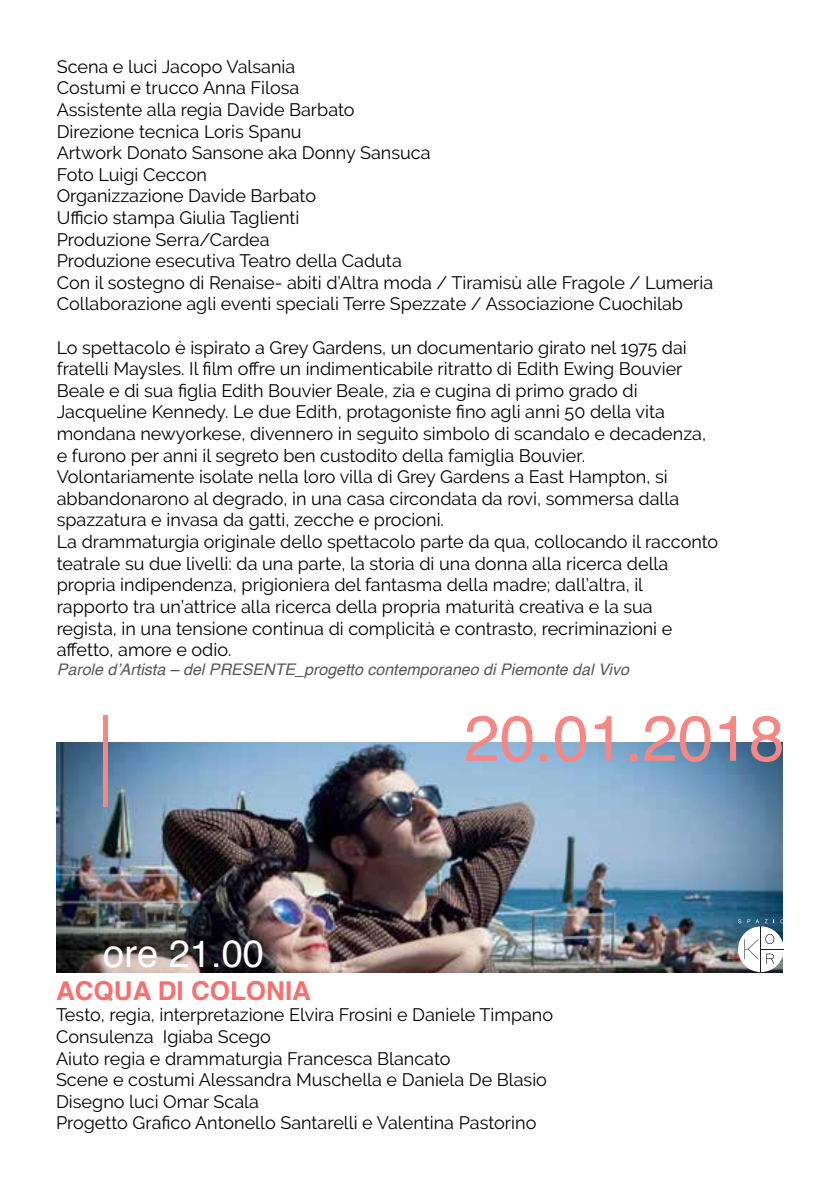
<style>
.page{position:relative;width:840px;height:1191px;background:#fff}
.page>*{position:absolute;margin:0;border:0;box-sizing:border-box;transform-origin:0 0}
.t1{font:64px "Helvetica";color:#f58785}
.t2{font:38px "Helvetica";color:#fff}
.t3{font:700 26px "Helvetica";color:#f6706e}
.t4{font:18px/21.6px "Raleway";color:#000}
.t5{font:italic 16px "Helvetica";color:#575756}
</style>
<div class="page">
<img style="left:56px;top:742px;width:726px;height:230px">
<div style="left:103px;top:715px;width:5px;height:91px;background:#f58785"></div>
<div style="left:737px;top:926px;width:46px;height:46px;background:#fff;border-radius:50%"></div>
<svg style="left:737px;top:919px;width:3px;height:4px"></svg>
<svg style="left:755px;top:919px;width:3px;height:4px"></svg>
<svg style="left:764px;top:919px;width:3px;height:4px"></svg>
<svg style="left:780px;top:919px;width:3px;height:4px"></svg>
<hr style="left:760px;top:926px;width:1px;height:46px;background:#1e1e1c">
<svg style="left:744px;top:934px;width:39px;height:29px"></svg>
<p class="t4" style="left:57px;top:55px;width:657px">Scena e luci Jacopo Valsania<br>Costumi e trucco Anna Filosa<br>Assistente alla regia Davide Barbato<br>Direzione tecnica Loris Spanu<br>Artwork Donato Sansone aka Donny Sansuca<br>Foto Luigi Ceccon<br>Organizzazione Davide Barbato<br>Ufficio stampa Giulia Taglienti<br>Produzione Serra/Cardea<br>Produzione esecutiva Teatro della Caduta<br>Con il sostegno di Renaise- abiti d’Altra moda / Tiramisù alle Fragole / Lumeria Collaborazione agli eventi speciali Terre Spezzate / Associazione Cuochilab</p>
<p class="t4" style="left:57px;top:336px;width:662px">Lo spettacolo è ispirato a Grey Gardens, un documentario girato nel 1975 dai fratelli Maysles. Il film offre un indimenticabile ritratto di Edith Ewing Bouvier Beale e di sua figlia Edith Bouvier Beale, zia e cugina di primo grado di Jacqueline Kennedy. Le due Edith, protagoniste fino agli anni 50 della vita mondana newyorkese, divennero in seguito simbolo di scandalo e decadenza, e furono per anni il segreto ben custodito della famiglia Bouvier.<br>Volontariamente isolate nella loro villa di Grey Gardens a East Hampton, si abbandonarono al degrado, in una casa circondata da rovi, sommersa dalla spazzatura e invasa da gatti, zecche e procioni.<br>La drammaturgia originale dello spettacolo parte da qua, collocando il racconto teatrale su due livelli: da una parte, la storia di una donna alla ricerca della propria indipendenza, prigioniera del fantasma della madre; dall’altra, il rapporto tra un’attrice alla ricerca della propria maturità creativa e la sua<br>regista, in una tensione continua di complicità e contrasto, recriminazioni e affetto, amore e odio.</p>
<p class="t5" style="left:57px;top:657px;width:573px">Parole d’Artista – del PRESENTE_progetto contemporaneo di Piemonte dal Vivo</p>
<h1 class="t1" style="left:463px;top:689px;width:322px">20.01.2018</h1>
<h2 class="t2" style="left:103px;top:924px;width:162px">ore 21.00</h2>
<h3 class="t3" style="left:56px;top:969px;width:256px">ACQUA DI COLONIA</h3>
<p class="t4" style="left:56px;top:1004px;width:498px">Testo, regia, interpretazione Elvira Frosini e Daniele Timpano Consulenza Igiaba Scego<br>Aiuto regia e drammaturgia Francesca Blancato<br>Scene e costumi Alessandra Muschella e Daniela De Blasio Disegno luci Omar Scala<br>Progetto Grafico Antonello Santarelli e Valentina Pastorino</p>
</div>
